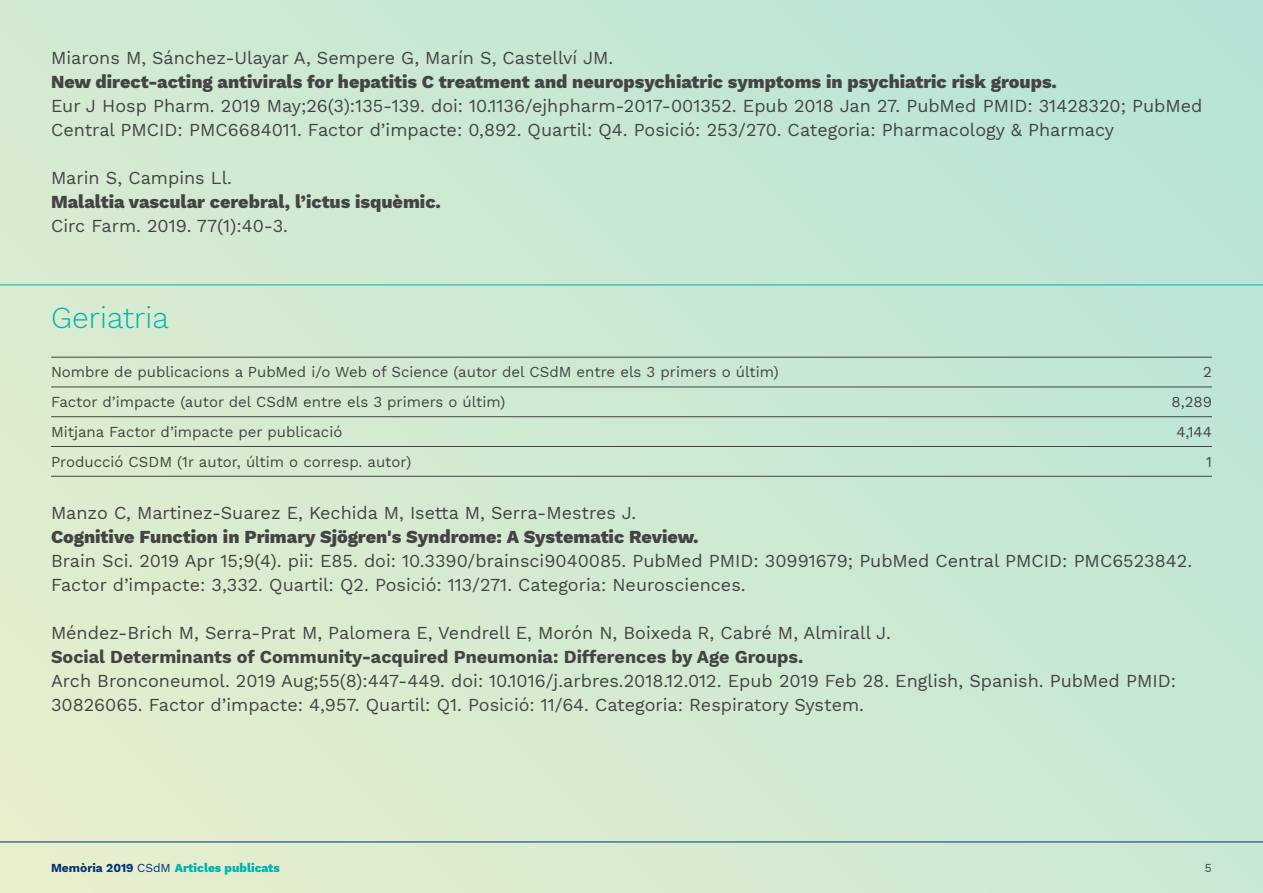
<style>
.page{position:relative;width:1263px;height:893px;background:#fff}
.page>*{position:absolute;margin:0;border:0;box-sizing:border-box;transform-origin:0 0}
.t1{font:300 30px "Work Sans";color:#00b3ae}
.t2{font:18px/24px "Work Sans";color:#444}
.t3{font:800 18px "Work Sans";color:#444}
.t4{font:700 18px "Work Sans";color:#444}
.t5{font:15px/30px "Work Sans";color:#444}
.t6{font:800 12px "Work Sans";color:#00b3ae}
.t7{font:12px "Work Sans";color:#444}
.s1{font-weight:700;color:#023474}
.s2{font-weight:400;color:#023474}
</style>
<div class="page">
<div style="left:0;top:0;width:1263px;height:893px;background:linear-gradient(to right,#ddeccf,#bee5d5)"></div>
<hr style="left:0;top:842px;width:1263px;height:1px;background:#023474">
<hr style="left:0;top:285px;width:1263px;height:1px;background:#00b3ae">
<hr style="left:51px;top:357px;width:1161px;height:1px;background:#444">
<hr style="left:51px;top:387px;width:1161px;height:1px;background:#444">
<hr style="left:51px;top:416px;width:1161px;height:1px;background:#444">
<hr style="left:51px;top:446px;width:1161px;height:1px;background:#444">
<hr style="left:51px;top:476px;width:1161px;height:1px;background:#444">
<p class="t2" style="left:51px;top:45px;width:564px">Miarons M, Sánchez-Ulayar A, Sempere G, Marín S, Castellví JM.</p>
<p class="t3" style="left:51px;top:68px;width:1007px">New direct-acting antivirals for hepatitis C treatment and neuropsychiatric symptoms in psychiatric risk groups.</p>
<p class="t2" style="left:51px;top:93px;width:1153px">Eur J Hosp Pharm. 2019 May;26(3):135-139. doi: 10.1136/ejhpharm-2017-001352. Epub 2018 Jan 27. PubMed PMID: 31428320; PubMed<br>Central PMCID: PMC6684011. Factor d’impacte: 0,892. Quartil: Q4. Posició: 253/270. Categoria: Pharmacology &amp; Pharmacy</p>
<p class="t2" style="left:51px;top:165px;width:182px">Marin S, Campins Ll.</p>
<p class="t3" style="left:51px;top:188px;width:391px">Malaltia vascular cerebral, l’ictus isquèmic.</p>
<p class="t2" style="left:51px;top:213px;width:239px">Circ Farm. 2019. 77(1):40-3.</p>
<h1 class="t1" style="left:51px;top:295px;width:119px">Geriatria</h1>
<p class="t5" style="left:51px;top:356px;width:729px">Nombre de publicacions a PubMed i/o Web of Science (autor del CSdM entre els 3 primers o últim)<br>Factor d’impacte (autor del CSdM entre els 3 primers o últim)<br>Mitjana Factor d’impacte per publicació<br>Producció CSDM (1r autor, últim o corresp. autor)</p>
<p class="t5" style="left:1171px;top:356px;width:42px;text-align:right">2<br>8,289<br>4,144<br>1</p>
<p class="t2" style="left:51px;top:500px;width:587px">Manzo C, Martinez-Suarez E, Kechida M, Isetta M, Serra-Mestres J.</p>
<p class="t3" style="left:51px;top:523px;width:649px">Cognitive Function in Primary Sjögren's Syndrome: A Systematic Review.</p>
<p class="t2" style="left:51px;top:548px;width:1142px">Brain Sci. 2019 Apr 15;9(4). pii: E85. doi: 10.3390/brainsci9040085. PubMed PMID: 30991679; PubMed Central PMCID: PMC6523842.<br>Factor d’impacte: 3,332. Quartil: Q2. Posició: 113/271. Categoria: Neurosciences.</p>
<p class="t2" style="left:51px;top:620px;width:841px">Méndez-Brich M, Serra-Prat M, Palomera E, Vendrell E, Morón N, Boixeda R, Cabré M, Almirall J.</p>
<p class="t4" style="left:51px;top:643px;width:754px">Social Determinants of Community-acquired Pneumonia: Differences by Age Groups.</p>
<p class="t2" style="left:51px;top:668px;width:1126px">Arch Bronconeumol. 2019 Aug;55(8):447-449. doi: 10.1016/j.arbres.2018.12.012. Epub 2019 Feb 28. English, Spanish. PubMed PMID:<br>30826065. Factor d’impacte: 4,957. Quartil: Q1. Posició: 11/64. Categoria: Respiratory System.</p>
<p class="t6" style="left:51px;top:859px;width:230px"><span class="s1">Memòria 2019</span> <span class="s2">CSdM</span> Articles publicats</p>
<p class="t7" style="left:1205px;top:859px;width:8px">5</p>
</div>
